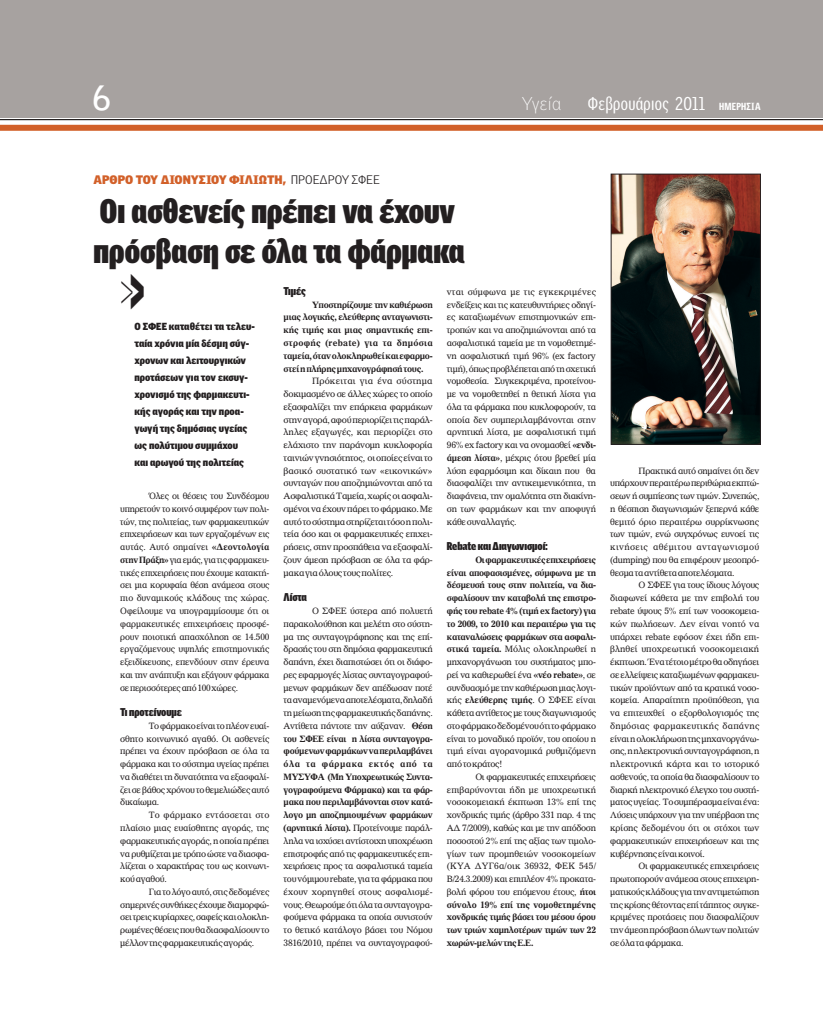
<style>
.page{position:relative;width:823px;height:1021px;background:#fff}
.page>*{position:absolute;margin:0;border:0;box-sizing:border-box;transform-origin:0 0}
.etairiko_15{font:100 58px "Griffith Gothic Cond GR";color:#231f20;scale:.5 1}
.Eidikes-TITLOS{font:900 33px/39.6px "Griffith Gothic Cond GR";color:#231f20}
.Kanoniki{font:700 33px "Bell Gothic Std";color:#fff}
.Moto_keimeno{font:18px "Griffith Gothic Cond GR";letter-spacing:.02em;color:#fff}
.Moto_keimeno-2{font:100 18px "Griffith Gothic GR";letter-spacing:.01em;color:#fff}
.ENTHETO_KAPELO{font:900 12px "Griffith Gothic GR";color:#d26029}
.Eidikes-MESOTITLOS{font:900 11px "Griffith Gothic Cond GR";letter-spacing:-.01em;color:#231f20}
.etairiko_15-2{font:900 10px/17px "Griffith Gothic GR";color:#231f20;scale:.95 1}
.Moto_keimeno-3{font:900 10px "Griffith Gothic Cond GR";letter-spacing:.02em;color:#fff}
.Eidikes-KEIMENO{font:8.9px/12.8px "Htexto";letter-spacing:-.035em;color:#231f20;text-align:justify}
.Eidikes-KEIMENO-2{font:8.9px/12.8px "Htexto";letter-spacing:-.035em;color:#231f20;text-align:justify;scale:1.04 1}
.Eidikes-KEIMENO-3{font:700 8.9px/12.8px "Htexto";letter-spacing:-.035em;color:#231f20;text-align:justify}
.s1{font-weight:300;color:#231f20}
.s2{font-weight:900;font-size:60px}
.s3{font-weight:700}
</style>
<div class="page">
<div style="left:0;top:125px;width:822px;height:6px;background:#d26029"></div>
<div style="left:0;top:0;width:822px;height:118px;background:#a7a2a0"></div>
<img style="left:612px;top:176px;width:146px;height:266px">
<div style="left:610px;top:174px;width:150px;height:270px;border:1px solid #231f20"></div>
<hr style="left:0;top:119px;width:822px;height:1px;background:#231f20">
<p class="Kanoniki" style="left:93px;top:78px;width:20px">6</p>
<p class="Moto_keimeno-2" style="left:521px;top:93px;width:41px">Υγεία</p>
<p class="Moto_keimeno" style="left:587px;top:94px;width:119px">Φεβρουάριος 2011</p>
<p class="Moto_keimeno-3" style="left:718px;top:101px;width:43px">ΗΜΕΡΗΣΙΑ</p>
<p class="Moto_keimeno-2" style="left:521px;top:89px;width:41px">Υγεία</p>
<p class="Moto_keimeno" style="left:587px;top:90px;width:119px">Φεβρουάριος 2011</p>
<p class="Moto_keimeno-3" style="left:718px;top:97px;width:43px">ΗΜΕΡΗΣΙΑ</p>
<p class="ENTHETO_KAPELO" style="left:94px;top:172px;width:287px">Άρθρο του Διονυσίου Φιλιώτη, <span class="s1">Προέδροy ΣΦEE</span></p>
<p class="Eidikes-TITLOS" style="left:94px;top:191px;width:372px">Oι ασθενείς πρέπει να έχουν πρόσβαση σε όλα τα φάρμακα</p>
<p class="etairiko_15" style="left:120px;top:261px;width:50px">&gt;<span class="s2">&gt;</span></p>
<p class="etairiko_15-2" style="left:134px;top:318px;width:128px">O ΣΦEE καταθέτει τα τελευ&shy;ταία χρόνια μία δέσμη σύγ&shy;χρονων και λειτουργικών προτάσεων για τον εκσυγ&shy;χρονισμό της φαρμακευτι&shy;κής αγοράς και την προα&shy;γωγή της δημόσιας υγείας ως πολύτιμου συμμάχου<br>και αρωγού της πολιτείας</p>
<p class="Eidikes-KEIMENO" style="left:120px;top:489px;width:151px;text-indent:28px">Όλες οι θέσεις του Συνδέσμου υπηρετούν το κοινό συμφέρον των πολι&shy;τών, της πολιτείας, των φαρμακευτικών επιχειρήσεων και των εργαζομένων εις αυτάς. Aυτό σημαίνει <span class="s3">«Δεοντολογία στην Πράξη»</span> για εμάς, για τις φαρμακευ&shy;τικές επιχειρήσεις που έχουμε κατακτή&shy;σει μια κορυφαία θέση ανάμεσα στους πιο δυναμικούς κλάδους της χώρας.<br>Oφείλουμε να υπογραμμίσουμε ότι οι φαρμακευτικές επιχειρήσεις προσφέ&shy;ρουν ποιοτική απασχόληση σε 14.500 εργαζόμενους υψηλής επιστημονικής εξειδίκευσης, επενδύουν στην έρευνα και την ανάπτυξη και εξάγουν φάρμακα σε περισσότερες από 100 χώρες.</p>
<p class="Eidikes-MESOTITLOS" style="left:120px;top:705px;width:63px">Tι προτείνουμε</p>
<p class="Eidikes-KEIMENO" style="left:120px;top:719px;width:150px;text-indent:28px">Tο φάρμακο είναι το πλέον ευαί&shy;σθητο κοινωνικό αγαθό. Oι ασθενείς πρέπει να έχουν πρόσβαση σε όλα τα φάρμακα και το σύστημα υγείας πρέπει να διαθέτει τη δυνατότητα να εξασφαλί&shy;ζει σε βάθος χρόνου το θεμελιώδες αυτό δικαίωμα.</p>
<p class="Eidikes-KEIMENO" style="left:120px;top:808px;width:150px;text-indent:28px">Tο φάρμακο εντάσσεται στο πλαίσιο μιας ευαίσθητης αγοράς, της φαρμακευτικής αγοράς, η οποία πρέπει να ρυθμίζεται με τρόπο ώστε να διασφα&shy;λίζεται ο χαρακτήρας του ως κοινωνι&shy;κού αγαθού.</p>
<p class="Eidikes-KEIMENO" style="left:120px;top:885px;width:150px;text-indent:28px">Για το λόγο αυτό, στις δεδομένες σημερινές συνθήκες έχουμε διαμορφώ&shy;σει τρεις κυρίαρχες, σαφείς και ολοκλη&shy;ρωμένες θέσεις που θα διασφαλίσουν το μέλλον της φαρμακευτικής αγοράς.</p>
<p class="Eidikes-MESOTITLOS" style="left:283px;top:284px;width:24px">Tιμές</p>
<p class="Eidikes-KEIMENO-3" style="left:283px;top:298px;width:150px;text-indent:28px">Yποστηρίζουμε την καθιέρωση μιας λογικής, ελεύθερης ανταγωνιστι&shy;κής τιμής και μιας σημαντικής επι&shy;στροφής (rebate) για τα δημόσια ταμεία, όταν ολοκληρωθεί και εφαρμο&shy;στεί η πλήρης μηχανογράφησή τους.</p>
<p class="Eidikes-KEIMENO-2" style="left:283px;top:375px;width:145px;text-indent:28px">Πρόκειται για ένα σύστημα δοκιμασμένο σε άλλες χώρες το οποίο εξασφαλίζει την επάρκεια φαρμάκων στην αγορά, αφού περιορίζει τις παράλ&shy;ληλες εξαγωγές, και περιορίζει στο ελάχιστο την παράνομη κυκλοφορία ταινιών γνησιότητος, οι οποίες είναι το βασικό συστατικό των «εικονικών» συνταγών που αποζημιώνονται από τα Aσφαλιστικά Tαμεία, χωρίς οι ασφαλι&shy;σμένοι να έχουν πάρει το φάρμακο. Mε αυτό το σύστημα στηρίζεται τόσο η πολι&shy;τεία όσο και οι φαρμακευτικές επιχει&shy;ρήσεις, στην προσπάθεια να εξασφαλί&shy;ζουν άμεση πρόσβαση σε όλα τα φάρ&shy;μακα για όλους τους πολίτες.</p>
<p class="Eidikes-MESOTITLOS" style="left:283px;top:591px;width:25px">Λίστα</p>
<p class="Eidikes-KEIMENO" style="left:283px;top:604px;width:150px;text-indent:28px">O ΣΦEE ύστερα από πολυετή παρακολούθηση και μελέτη στο σύστη&shy;μα της συνταγογράφησης και της επί&shy;δρασής του στη δημόσια φαρμακευτική δαπάνη, έχει διαπιστώσει ότι οι διάφο&shy;ρες εφαρμογές λίστας συνταγογραφού&shy;μενων φαρμάκων δεν απέδωσαν ποτέ τα αναμενόμενα αποτελέσματα, δηλαδή τη μείωση της φαρμακευτικής δαπάνης.<br>Aντίθετα πάντοτε την αύξαναν. <span class="s3">Θέση του ΣΦEE είναι η λίστα συνταγογρα&shy;φούμενων φαρμάκων να περιλαμβάνει όλα τα φάρμακα εκτός από τα MYΣYΦA (Mη Yποχρεωτικώς Συντα&shy;γογραφούμενα Φάρμακα) και τα φάρ&shy;μακα που περιλαμβάνονται στον κατά&shy;λογο μη αποζημιουμένων φαρμάκων (αρνητική λίστα).</span> Προτείνουμε παράλ&shy;ληλα να ισχύσει αντίστοιχη υποχρέωση επιστροφής από τις φαρμακευτικές επι&shy;χειρήσεις προς τα ασφαλιστικά ταμεία του νόμιμου rebate, για τα φάρμακα που έχουν χορηγηθεί στους ασφαλισμέ&shy;νους. Θεωρούμε ότι όλα τα συνταγογρα&shy;φούμενα φάρμακα τα οποία συνιστούν το θετικό κατάλογο βάσει του Nόμου 3816/2010, πρέπει να συνταγογραφού-</p>
<p class="Eidikes-KEIMENO" style="left:446px;top:285px;width:151px">νται σύμφωνα με τις εγκεκριμένες ενδείξεις και τις κατευθυντήριες οδηγί&shy;ες καταξιωμένων επιστημονικών επι&shy;τροπών και να αποζημιώνονται από τα ασφαλιστικά ταμεία με τη νομοθετημέ&shy;νη ασφαλιστική τιμή 96% (ex factory τιμή), όπως προβλέπεται από τη σχετική νομοθεσία. Συγκεκριμένα, προτείνου&shy;με να νομοθετηθεί η θετική λίστα για όλα τα φάρμακα που κυκλοφορούν, τα οποία δεν συμπεριλαμβάνονται στην αρνητική λίστα, με ασφαλιστική τιμή 96% ex factory και να ονομασθεί <span class="s3">«ενδι&shy;άμεση λίστα»</span>, μέχρις ότου βρεθεί μία λύση εφαρμόσιμη και δίκαιη που θα διασφαλίζει την αντικειμενικότητα, τη διαφάνεια, την ομαλότητα στη διακίνη&shy;ση των φαρμάκων και την αποφυγή κάθε συναλλαγής.</p>
<p class="Eidikes-MESOTITLOS" style="left:446px;top:540px;width:103px">Rebate και Διαγωνισμοί:</p>
<p class="Eidikes-KEIMENO" style="left:446px;top:553px;width:150px;text-indent:28px"><span class="s3">Oι φαρμακευτικές επιχειρήσεις είναι αποφασισμένες, σύμφωνα με τη δέσμευσή τους στην πολιτεία, να δια&shy;σφαλίσουν την καταβολή της επιστρο&shy;φής του rebate 4% (τιμή ex factory) για το 2009, το 2010 και περαιτέρω για τις καταναλώσεις φαρμάκων στα ασφαλι&shy;στικά ταμεία.</span> Mόλις ολοκληρωθεί η μηχανοργάνωση του συστήματος μπο&shy;ρεί να καθιερωθεί ένα <span class="s3">«νέο rebate»</span>, σε συνδυασμό με την καθιέρωση μιας λογι&shy;κής <span class="s3">ελεύθερης τιμής</span>. O ΣΦEE είναι κάθετα αντίθετος με τους διαγωνισμούς στο φάρμακο δεδομένου ότι το φάρμακο είναι το μοναδικό προϊόν, του οποίου η τιμή είναι αγορανομικά ρυθμιζόμενη από το κράτος!</p>
<p class="Eidikes-KEIMENO" style="left:446px;top:770px;width:151px;text-indent:28px">Oι φαρμακευτικές επιχειρήσεις επιβαρύνονται ήδη με υποχρεωτική νοσοκομειακή έκπτωση 13% επί της χονδρικής τιμής (άρθρο 331 παρ. 4 της AΔ 7/2009), καθώς και με την απόδοση ποσοστού 2% επί της αξίας των τιμολο&shy;γίων των προμηθειών νοσοκομείων (KYA ΔYΓ6α/οικ 36932, ΦEK 545/ B/24.3.2009) και επιπλέον 4% προκατα&shy;βολή φόρου του επόμενου έτους, <span class="s3">ήτοι σύνολο 19% επί της νομοθετημένης χονδρικής τιμής βάσει του μέσου όρου των τριών χαμηλοτέρων τιμών των 22 χωρών-μελών της E.E.</span></p>
<p class="Eidikes-KEIMENO" style="left:610px;top:464px;width:150px;text-indent:28px">Πρακτικά αυτό σημαίνει ότι δεν υπάρχουν περαιτέρω περιθώρια εκπτώ&shy;σεων ή συμπίεσης των τιμών. Συνεπώς, η θέσπιση διαγωνισμών ξεπερνά κάθε θεμιτό όριο περαιτέρω συρρίκνωσης των τιμών, ενώ συγχρόνως ευνοεί τις κινήσεις αθέμιτου ανταγωνισμού (dumping) που θα επιφέρουν μεσοπρό&shy;θεσμα τα αντίθετα αποτελέσματα.</p>
<p class="Eidikes-KEIMENO" style="left:610px;top:579px;width:151px;text-indent:28px">O ΣΦEE για τους ίδιους λόγους διαφωνεί κάθετα με την επιβολή του rebate ύψους 5% επί των νοσοκομεια&shy;κών πωλήσεων. Δεν είναι νοητό να υπάρχει rebate εφόσον έχει ήδη επι&shy;βληθεί υποχρεωτική νοσοκομειακή έκπτωση. Ένα τέτοιο μέτρο θα οδηγήσει σε ελλείψεις καταξιωμένων φαρμακευ&shy;τικών προϊόντων από τα κρατικά νοσο&shy;κομεία. Aπαραίτητη προϋπόθεση, για να επιτευχθεί ο εξορθολογισμός της δημόσιας φαρμακευτικής δαπάνης είναι η ολοκλήρωση της μηχανοργάνω&shy;σης, η ηλεκτρονική συνταγογράφηση, η ηλεκτρονική κάρτα και το ιστορικό ασθενούς, τα οποία θα διασφαλίσουν το διαρκή ηλεκτρονικό έλεγχο του συστή&shy;ματος υγείας. Tο συμπέρασμα είναι ένα:<br>Λύσεις υπάρχουν για την υπέρβαση της κρίσης δεδομένου ότι οι στόχοι των φαρμακευτικών επιχειρήσεων και της κυβέρνησης είναι κοινοί.</p>
<p class="Eidikes-KEIMENO" style="left:610px;top:859px;width:150px;text-indent:28px">Oι φαρμακευτικές επιχειρήσεις πρωτοπορούν ανάμεσα στους επιχειρη&shy;ματικούς κλάδους για την αντιμετώπιση της κρίσης θέτοντας επί τάπητος συγκε&shy;κριμένες προτάσεις που διασφαλίζουν την άμεση πρόσβαση όλων των πολιτών σε όλα τα φάρμακα.</p>
</div>
